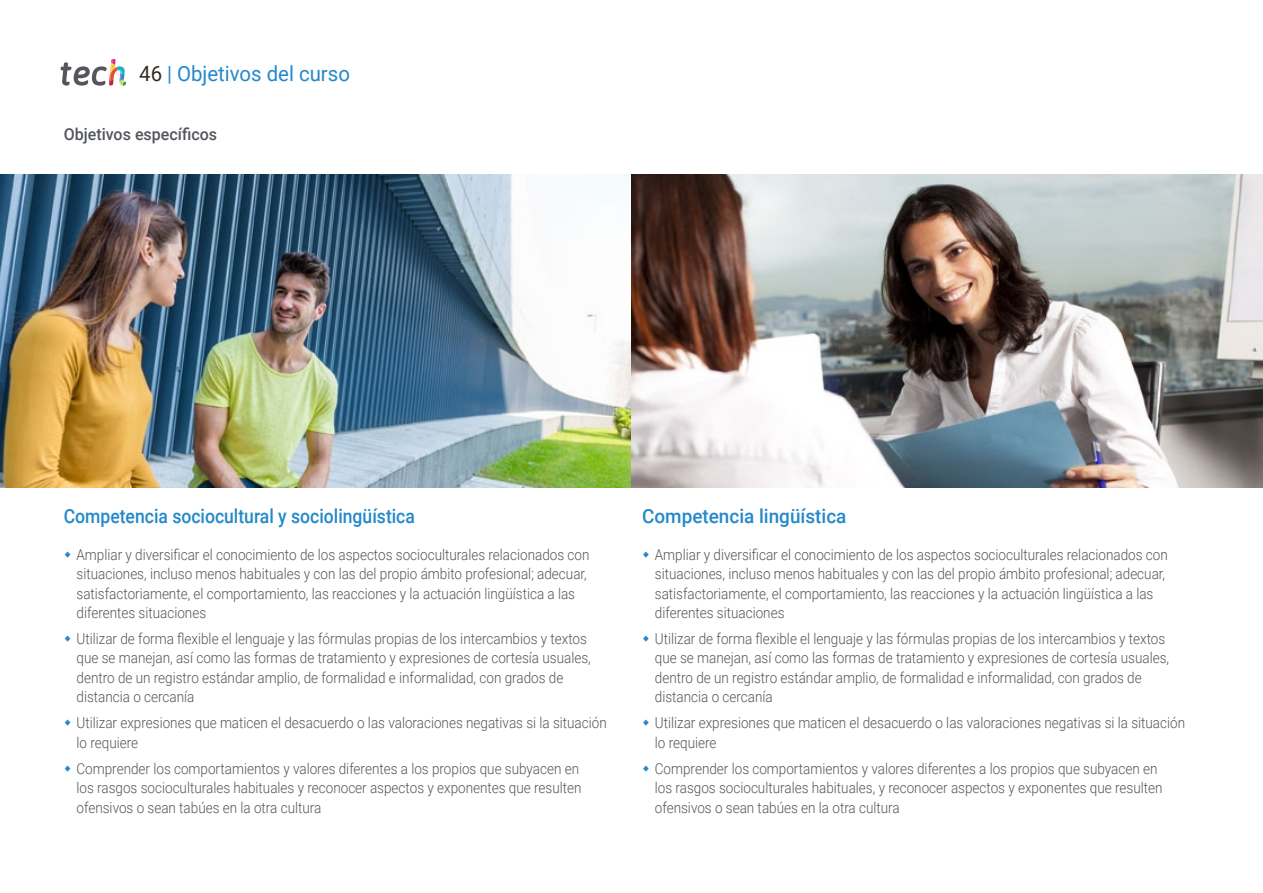
<style>
.page{position:relative;width:1263px;height:893px;background:#fff}
.page>*{position:absolute;margin:0;border:0;box-sizing:border-box;transform-origin:0 0}
.t1{font:21px "Roboto";color:#2488c9}
.t2{font:500 19.5px "Roboto";color:#2488c9;scale:.9 1}
.t3{font:500 19.5px "Roboto";color:#2488c9}
.t4{font:500 16.5px "Roboto";color:#52555b}
.t5{font:300 15px/19.5px "Roboto";color:#52555b;scale:.9 1}
.s1{color:#312e20}
</style>
<div class="page">
<img style="left:0;top:174px;width:1263px;height:313px">
<svg style="left:61px;top:59px;width:65px;height:27px"></svg>
<h1 class="t1" style="left:139px;top:59px;width:212px"><span class="s1">46</span> | Objetivos del curso</h1>
<p class="t4" style="left:64px;top:123px;width:155px">Objetivos específicos</p>
<h2 class="t2" style="left:64px;top:503px;width:392px">Competencia sociocultural y sociolingüística</h2>
<p class="t5" style="left:77px;top:544px;width:571px">Ampliar y diversificar el conocimiento de los aspectos socioculturales relacionados con situaciones, incluso menos habituales y con las del propio ámbito profesional; adecuar, satisfactoriamente, el comportamiento, las reacciones y la actuación lingüística a las diferentes situaciones</p>
<p class="t5" style="left:77px;top:628px;width:573px">Utilizar de forma flexible el lenguaje y las fórmulas propias de los intercambios y textos que se manejan, así como las formas de tratamiento y expresiones de cortesía usuales, dentro de un registro estándar amplio, de formalidad e informalidad, con grados de distancia o cercanía</p>
<p class="t5" style="left:77px;top:713px;width:591px">Utilizar expresiones que maticen el desacuerdo o las valoraciones negativas si la situación lo requiere</p>
<p class="t5" style="left:77px;top:758px;width:563px">Comprender los comportamientos y valores diferentes a los propios que subyacen en los rasgos socioculturales habituales y reconocer aspectos y exponentes que resulten ofensivos o sean tabúes en la otra cultura</p>
<h2 class="t3" style="left:642px;top:503px;width:206px">Competencia lingüística</h2>
<p class="t5" style="left:655px;top:544px;width:571px">Ampliar y diversificar el conocimiento de los aspectos socioculturales relacionados con situaciones, incluso menos habituales y con las del propio ámbito profesional; adecuar, satisfactoriamente, el comportamiento, las reacciones y la actuación lingüística a las diferentes situaciones</p>
<p class="t5" style="left:655px;top:628px;width:573px">Utilizar de forma flexible el lenguaje y las fórmulas propias de los intercambios y textos que se manejan, así como las formas de tratamiento y expresiones de cortesía usuales, dentro de un registro estándar amplio, de formalidad e informalidad, con grados de distancia o cercanía</p>
<p class="t5" style="left:655px;top:713px;width:591px">Utilizar expresiones que maticen el desacuerdo o las valoraciones negativas si la situación lo requiere</p>
<p class="t5" style="left:655px;top:758px;width:565px">Comprender los comportamientos y valores diferentes a los propios que subyacen en los rasgos socioculturales habituales, y reconocer aspectos y exponentes que resulten ofensivos o sean tabúes en la otra cultura</p>
</div>
